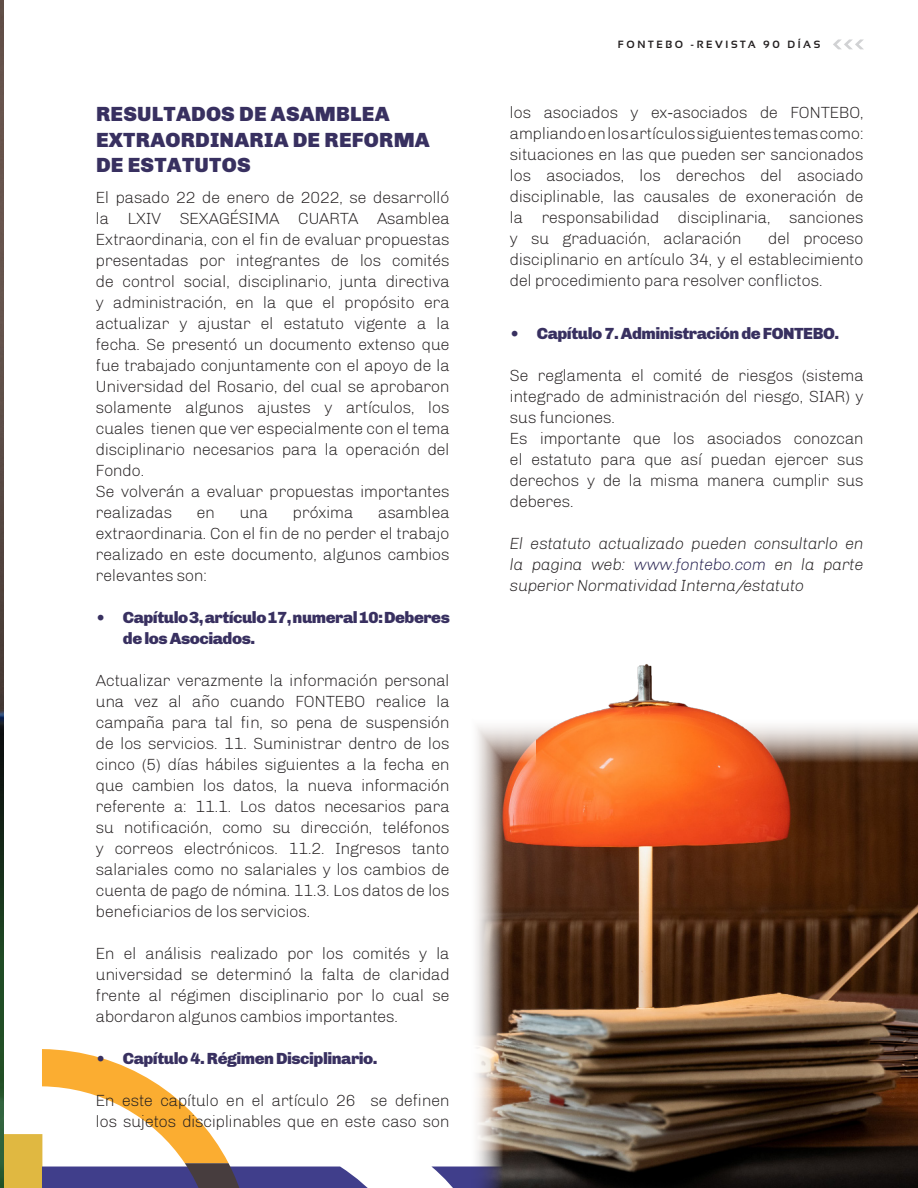
<style>
.page{position:relative;width:918px;height:1188px;background:#fff}
.page>*{position:absolute;margin:0;border:0;box-sizing:border-box;transform-origin:0 0}
.t1{font:900 21px/25.5px "Chivo";letter-spacing:.01em;color:#383060}
.t2{font:300 16.5px/21px "Chivo";letter-spacing:-.03em;color:#231f20;text-align:justify}
.t3{font:900 16.5px/21px "Chivo";letter-spacing:-.03em;color:#383060}
.t4{font:italic 300 16.5px/21px "Chivo";letter-spacing:-.03em;color:#231f20;text-align:justify}
.t5{font:700 10.5px "Sansation";letter-spacing:.25em;color:#231f20}
.s1{color:#26214f}
</style>
<div class="page">
<svg style="left:4px;top:1049px;width:466px;height:139px"></svg>
<svg style="left:833px;top:40px;width:30px;height:9px"></svg>
<img style="left:0;top:0;width:4px;height:663px">
<svg style="left:0;top:663px;width:4px;height:525px;background:#213d25"></svg>
<img style="left:578px;top:664px;width:144px;height:52px">
<img style="left:470px;top:716px;width:448px;height:472px">
<p class="t1" style="left:96px;top:101px;width:335px">RESULTADOS DE ASAMBLEA<br>EXTRAORDINARIA DE REFORMA<br>DE ESTATUTOS</p>
<p class="t2" style="left:96px;top:187px;width:356px">El pasado 22 de enero de 2022, se desarrolló la LXIV SEXAGÉSIMA CUARTA Asamblea Extraordinaria, con el fin de evaluar propuestas presentadas por integrantes de los comités de control social, disciplinario, junta directiva y administración, en la que el propósito era actualizar y ajustar el estatuto vigente a la fecha. Se presentó un documento extenso que fue trabajado conjuntamente con el apoyo de la Universidad del Rosario, del cual se aprobaron solamente algunos ajustes y artículos, los cuales tienen que ver especialmente con el tema disciplinario necesarios para la operación del Fondo.</p>
<p class="t2" style="left:96px;top:481px;width:355px">Se volverán a evaluar propuestas importantes realizadas</p>
<p class="t2" style="left:96px;top:502px;width:356px;text-indent:282px">asamblea extraordinaria. Con el fin de no perder el trabajo realizado en este documento, algunos cambios relevantes son:</p>
<p class="t3" style="left:123px;top:607px;width:328px;text-indent:-27px">• Capítulo 3, artículo 17, numeral 10: Deberes de los Asociados.</p>
<p class="t2" style="left:96px;top:670px;width:356px">Actualizar verazmente la información personal una vez al año cuando FONTEBO realice la campaña para tal fin, so pena de suspensión de los servicios. 11. Suministrar dentro de los cinco (5) días hábiles siguientes a la fecha en que cambien los datos, la nueva información referente a: 11.1. Los datos necesarios para su notificación, como su dirección, teléfonos y correos electrónicos. 11.2. Ingresos tanto salariales como no salariales y los cambios de cuenta de pago de nómina. 11.3. Los datos de los beneficiarios de los servicios.</p>
<p class="t2" style="left:96px;top:943px;width:356px">En el análisis realizado por los comités y la universidad se determinó la falta de claridad frente al régimen disciplinario por lo cual se abordaron algunos cambios importantes.</p>
<p class="t3" style="left:96px;top:1048px;width:283px">• Capítulo 4. Régimen Disciplinario.</p>
<p class="t2" style="left:96px;top:1090px;width:356px">En este capítulo en el artículo 26 se definen los sujetos disciplinables que en este caso son</p>
<p class="t2" style="left:197px;top:502px;width:20px">en</p>
<p class="t2" style="left:240px;top:502px;width:30px">una</p>
<p class="t2" style="left:293px;top:502px;width:62px">próxima</p>
<p class="t5" style="left:618px;top:39px;width:204px">FONTEBO -REVISTA 90 DÍAS</p>
<p class="t2" style="left:510px;top:102px;width:356px">los asociados y ex-asociados de FONTEBO, ampliando en los artículos siguientes temas como: situaciones en las que pueden ser sancionados los asociados, los derechos del asociado disciplinable, las causales de exoneración de la responsabilidad disciplinaria, sanciones y su graduación, aclaración</p>
<p class="t2" style="left:510px;top:228px;width:356px;text-indent:258px">del proceso disciplinario en artículo 34, y el establecimiento del procedimiento para resolver conflictos.</p>
<p class="t3" style="left:510px;top:323px;width:331px">• Capítulo 7. Administración de FONTEBO.</p>
<p class="t2" style="left:510px;top:365px;width:356px">Se reglamenta el comité de riesgos (sistema integrado de administración del riesgo, SIAR) y sus funciones.</p>
<p class="t2" style="left:510px;top:428px;width:356px">Es importante que los asociados conozcan el estatuto para que así puedan ejercer sus derechos y de la misma manera cumplir sus deberes.</p>
<p class="t4" style="left:510px;top:533px;width:356px">El estatuto actualizado pueden consultarlo en la pagina web: <span class="s1">www.fontebo.com</span> en la parte superior Normatividad Interna/estatuto</p>
</div>
